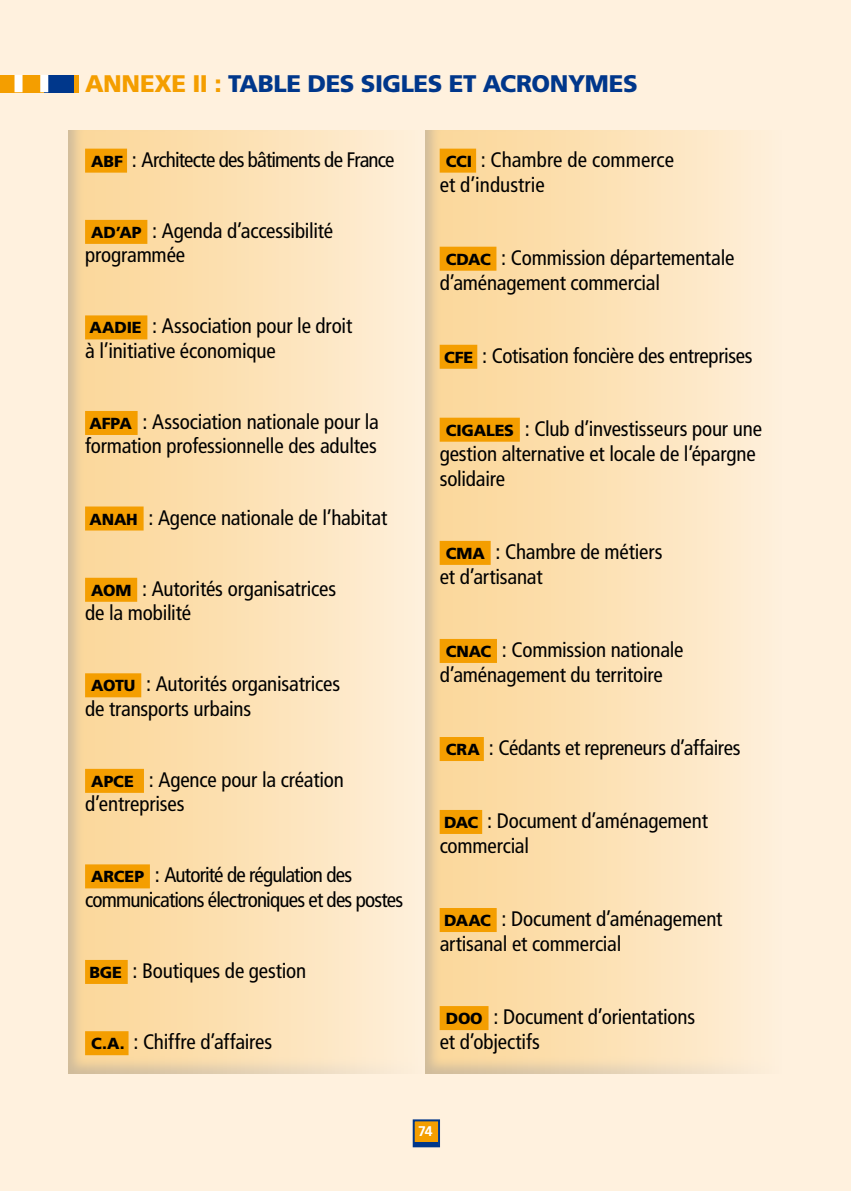
<style>
.page{position:relative;width:851px;height:1191px;background:#fff}
.page>*{position:absolute;margin:0;border:0;box-sizing:border-box;transform-origin:0 0}
.txtcourant{font:900 24px "Frutiger";letter-spacing:-.02em;color:#00378b}
.TXT-Glossaire{font:condensed 21px/25.2px "Frutiger";letter-spacing:-.01em;color:#000}
.TXT-Glossaire-2{font:condensed 21px/24.2px "Frutiger";letter-spacing:-.04em;color:#000}
.t1{font:700 14px "Frutiger";color:#fff}
.s1{color:#f49e00}
.s2{font-weight:900;font-stretch:normal;font-size:16px}
</style>
<div class="page">
<div style="left:0;top:0;width:850px;height:1191px;background:#fff1de"></div>
<div style="left:68px;top:130px;width:359px;height:944px;background:#000;opacity:.6"></div>
<div style="left:425px;top:130px;width:359px;height:944px;background:#000;opacity:.6"></div>
<div style="left:414px;top:1121px;width:24px;height:22px;background:#f49e00"></div>
<div style="left:414px;top:1142px;width:24px;height:5px;background:#00378b"></div>
<div style="left:412px;top:1119px;width:28px;height:28px;border:2px solid #00378b"></div>
<div style="left:85px;top:149px;width:42px;height:24px;background:#f49e00"></div>
<div style="left:85px;top:220px;width:62px;height:24px;background:#f49e00"></div>
<div style="left:85px;top:315px;width:62px;height:24px;background:#f49e00"></div>
<div style="left:85px;top:411px;width:53px;height:24px;background:#f49e00"></div>
<div style="left:85px;top:506px;width:59px;height:24px;background:#f49e00"></div>
<div style="left:85px;top:578px;width:52px;height:24px;background:#f49e00"></div>
<div style="left:85px;top:673px;width:56px;height:24px;background:#f49e00"></div>
<div style="left:85px;top:769px;width:59px;height:24px;background:#f49e00"></div>
<div style="left:85px;top:864px;width:65px;height:24px;background:#f49e00"></div>
<div style="left:85px;top:960px;width:43px;height:24px;background:#f49e00"></div>
<div style="left:85px;top:1031px;width:43px;height:24px;background:#f49e00"></div>
<div style="left:439px;top:149px;width:37px;height:24px;background:#f49e00"></div>
<div style="left:439px;top:247px;width:57px;height:24px;background:#f49e00"></div>
<div style="left:439px;top:345px;width:38px;height:24px;background:#f49e00"></div>
<div style="left:439px;top:418px;width:80px;height:24px;background:#f49e00"></div>
<div style="left:439px;top:541px;width:51px;height:24px;background:#f49e00"></div>
<div style="left:439px;top:639px;width:58px;height:24px;background:#f49e00"></div>
<div style="left:439px;top:737px;width:45px;height:24px;background:#f49e00"></div>
<div style="left:439px;top:810px;width:43px;height:24px;background:#f49e00"></div>
<div style="left:439px;top:908px;width:57px;height:24px;background:#f49e00"></div>
<div style="left:439px;top:1006px;width:49px;height:24px;background:#f49e00"></div>
<div style="left:0;top:75px;width:74px;height:17px;background:#00378b"></div>
<hr style="left:74px;top:75px;width:4px;height:17px;background:#f49e00">
<div style="left:0;top:75px;width:44px;height:17px;background:#f49e00"></div>
<div style="left:40px;top:75px;width:8px;height:17px;background:#fff"></div>
<div style="left:15px;top:75px;width:8px;height:17px;background:#fff"></div>
<p class="txtcourant" style="left:85px;top:69px;width:554px"><span class="s1">ANNEXE II :</span> TABLE DES SIGLES ET ACRONYMES</p>
<p class="TXT-Glossaire-2" style="left:91px;top:147px;width:305px"><span class="s2">ABF</span> : Architecte des bâtiments de France</p>
<p class="TXT-Glossaire" style="left:85px;top:219px;width:250px;line-height:24.2px"><span class="s2">AD’AP</span> : Agenda d’accessibilité programmée</p>
<p class="TXT-Glossaire" style="left:85px;top:314px;width:268px;line-height:24.2px"><span class="s2">AADIE</span> : Association pour le droit à l’initiative économique</p>
<p class="TXT-Glossaire" style="left:85px;top:410px;width:295px;line-height:24.2px"><span class="s2">AFPA</span> : Association nationale pour la formation professionnelle des adultes</p>
<p class="TXT-Glossaire" style="left:89px;top:505px;width:299px"><span class="s2">ANAH</span> : Agence nationale de l’habitat</p>
<p class="TXT-Glossaire" style="left:85px;top:576px;width:252px;line-height:24.2px"><span class="s2">AOM</span> : Autorités organisatrices de la mobilité</p>
<p class="TXT-Glossaire" style="left:85px;top:672px;width:256px;line-height:24.2px"><span class="s2">AOTU</span> : Autorités organisatrices de transports urbains</p>
<p class="TXT-Glossaire" style="left:85px;top:767px;width:260px;line-height:24.2px"><span class="s2">APCE</span> : Agence pour la création d’entreprises</p>
<p class="TXT-Glossaire-2" style="left:85px;top:863px;width:319px"><span class="s2">ARCEP</span> : Autorité de régulation des communications électroniques et des postes</p>
<p class="TXT-Glossaire" style="left:89px;top:958px;width:218px"><span class="s2">BGE</span> : Boutiques de gestion</p>
<p class="TXT-Glossaire" style="left:91px;top:1029px;width:182px"><span class="s2">C.A.</span> : Chiffre d’affaires</p>
<p class="TXT-Glossaire" style="left:439px;top:147px;width:236px"><span class="s2">CCI</span> : Chambre de commerce et d’industrie</p>
<p class="TXT-Glossaire" style="left:439px;top:245px;width:296px"><span class="s2">CDAC</span> : Commission départementale d’aménagement commercial</p>
<p class="TXT-Glossaire" style="left:444px;top:343px;width:310px"><span class="s2">CFE</span> : Cotisation foncière des entreprises</p>
<p class="TXT-Glossaire" style="left:439px;top:416px;width:324px"><span class="s2">CIGALES</span> : Club d’investisseurs pour une gestion alternative et locale de l’épargne solidaire</p>
<p class="TXT-Glossaire" style="left:439px;top:539px;width:224px"><span class="s2">CMA</span> : Chambre de métiers et d’artisanat</p>
<p class="TXT-Glossaire" style="left:439px;top:637px;width:245px"><span class="s2">CNAC</span> : Commission nationale d’aménagement du territoire</p>
<p class="TXT-Glossaire" style="left:446px;top:735px;width:296px"><span class="s2">CRA</span> : Cédants et repreneurs d’affaires</p>
<p class="TXT-Glossaire" style="left:439px;top:808px;width:270px"><span class="s2">DAC</span> : Document d’aménagement commercial</p>
<p class="TXT-Glossaire" style="left:439px;top:906px;width:284px"><span class="s2">DAAC</span> : Document d’aménagement artisanal et commercial</p>
<p class="TXT-Glossaire" style="left:439px;top:1004px;width:257px"><span class="s2">DOO</span> : Document d’orientations et d’objectifs</p>
<p class="t1" style="left:418px;top:1123px;width:16px">74</p>
</div>
